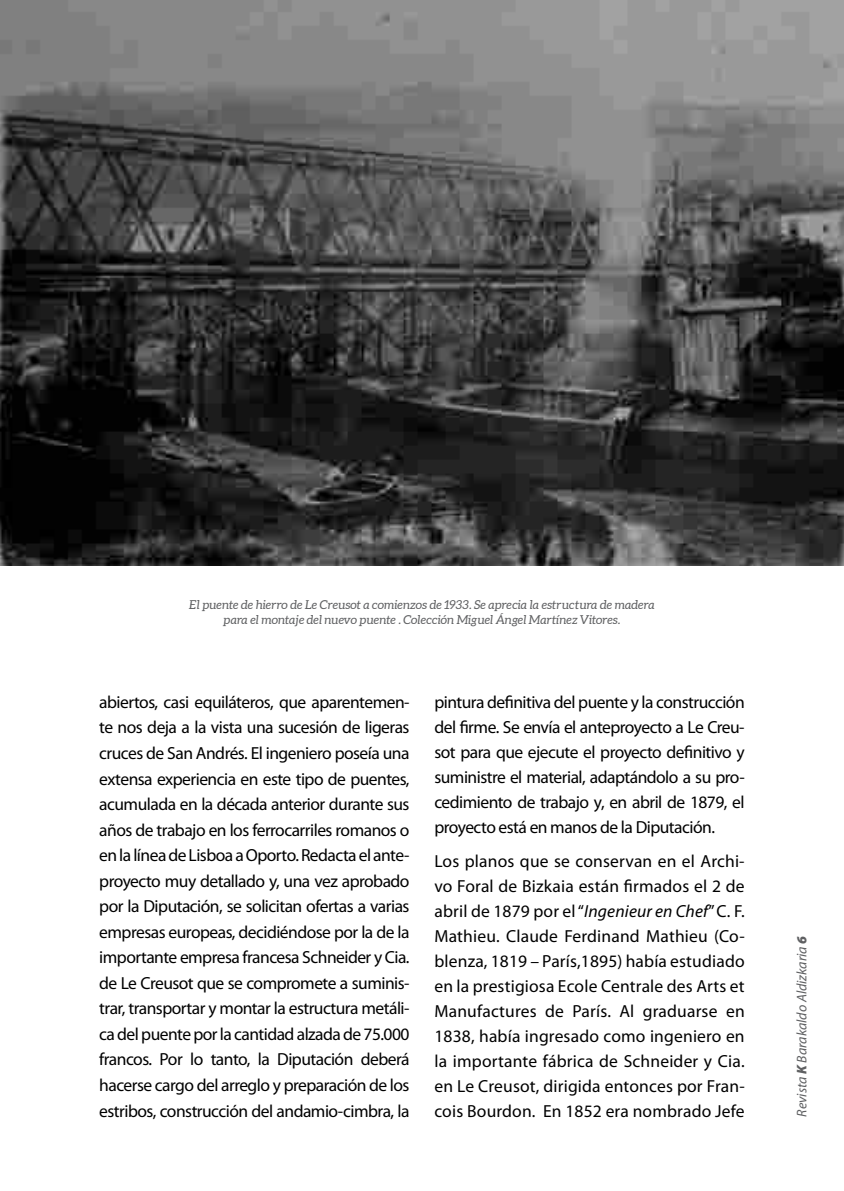
<style>
.page{position:relative;width:844px;height:1191px;background:#fff}
.page>*{position:absolute;margin:0;border:0;box-sizing:border-box;transform-origin:0 0}
.t1{font:17.5px/25.6px "Myriad Pro";letter-spacing:-.03em;color:#000;text-align:justify}
.t2{font:italic 14px "Myriad Pro";color:#5f6062}
.t3{font:italic 12.25px/14.7px "Aleo";color:#5f6062;text-align:center}
.s1{font-style:italic}
.s2{font-weight:900}
</style>
<div class="page">
<img style="left:0;top:0;width:843px;height:566px">
<p class="t3" style="left:189px;top:597px;width:467px">El puente de hierro de Le Creusot a comienzos de 1933. Se aprecia la estructura de madera para el montaje del nuevo puente . Colección Miguel Ángel Martínez Vitores.</p>
<p class="t1" style="left:99px;top:689px;width:312px">abiertos, casi equiláteros, que aparentemen&shy;te nos deja a la vista una sucesión de ligeras cruces de San Andrés. El ingeniero poseía una extensa experiencia en este tipo de puentes, acumulada en la década anterior durante sus años de trabajo en los ferrocarriles romanos o en la línea de Lisboa a Oporto. Redacta el ante&shy;proyecto muy detallado y, una vez aprobado por la Diputación, se solicitan ofertas a varias empresas europeas, decidiéndose por la de la importante empresa francesa Schneider y Cia. de Le Creusot que se compromete a suminis&shy;trar, transportar y montar la estructura metáli&shy;ca del puente por la cantidad alzada de 75.000 francos. Por lo tanto, la Diputación deberá hacerse cargo del arreglo y preparación de los estribos, construcción del andamio-cimbra, la</p>
<p class="t1" style="left:434px;top:689px;width:312px;line-height:24.8px">pintura definitiva del puente y la construcción del firme. Se envía el anteproyecto a Le Creu&shy;sot para que ejecute el proyecto definitivo y suministre el material, adaptándolo a su pro&shy;cedimiento de trabajo y, en abril de 1879, el proyecto está en manos de la Diputación.</p>
<p class="t1" style="left:434px;top:848px;width:312px;line-height:24.8px">Los planos que se conservan en el Archi&shy;vo Foral de Bizkaia están firmados el 2 de abril de 1879 por el “<span class="s1">Ingenieur en Chef</span>” C. F.<br>Mathieu. Claude Ferdinand Mathieu (Co&shy;blenza, 1819 – París,1895) había estudiado en la prestigiosa Ecole Centrale des Arts et Manufactures de París. Al graduarse en 1838, había ingresado como ingeniero en la importante fábrica de Schneider y Cia. en Le Creusot, dirigida entonces por Fran&shy;cois Bourdon. En 1852 era nombrado Jefe</p>
<p class="t2" style="left:793px;top:1116px;width:182px;rotate:-90deg">Revista <span class="s2">K</span> Barakaldo Aldizkaria <span class="s2">6</span></p>
</div>
